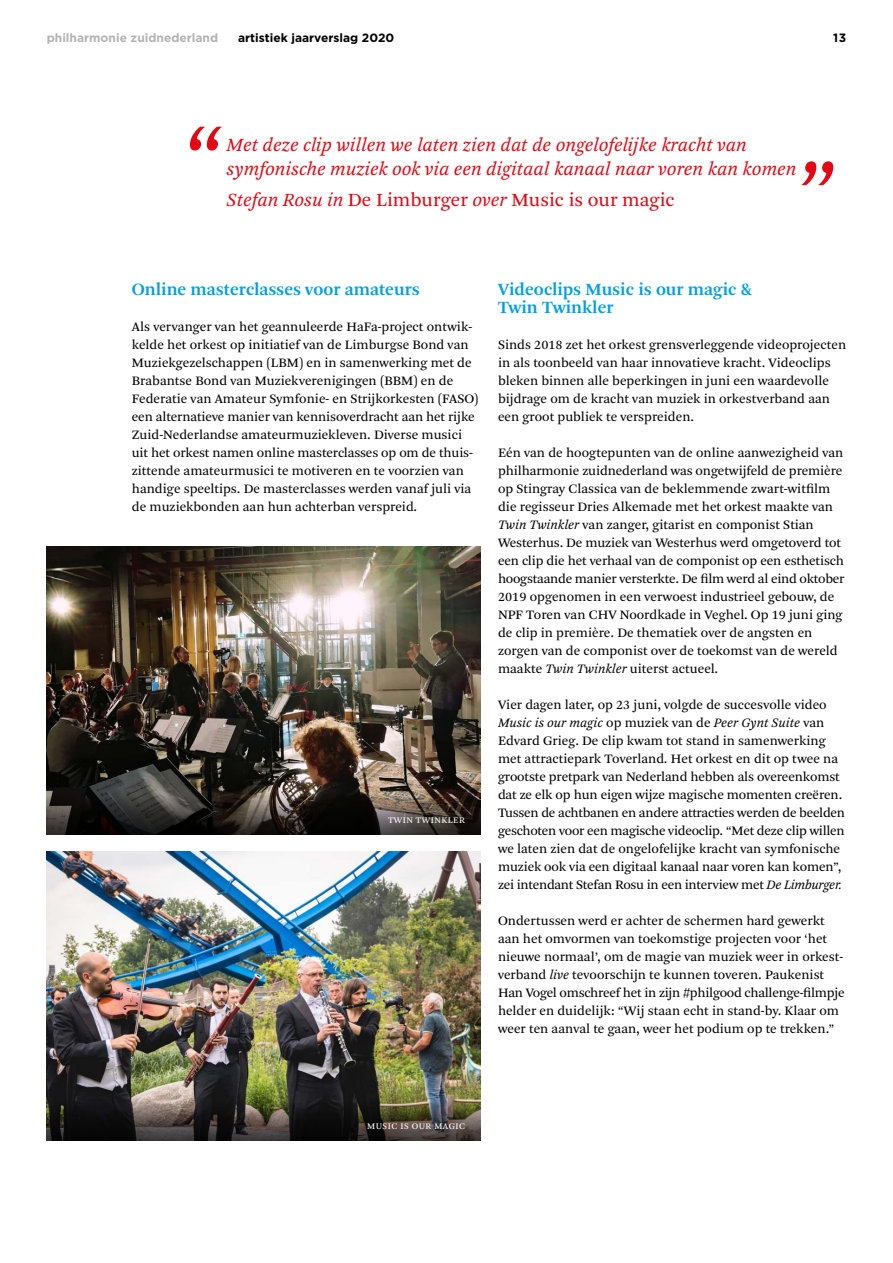
<style>
.page{position:relative;width:893px;height:1263px;background:#fff}
.page>*{position:absolute;margin:0;border:0;box-sizing:border-box;transform-origin:0 0}
.t1{font:italic 19.5px/24px "Arnhem Pro Blond";color:#e30613}
.t2{font:19.5px "Arnhem Pro Blond";color:#e30613}
.t3{font:600 18px/18px "Arnhem Pro";color:#009fe3}
.t4{font:13.5px/18px "Arnhem Pro Blond";color:#000}
.t5{font:700 12px "Gotham";color:#000}
.t6{font:700 12px "Gotham";color:#b3b3b3}
.t7{font:9px "Arnhem Pro Blond";letter-spacing:.05em;color:#fff}
.s1{font-style:italic}
</style>
<div class="page">
<img style="left:47px;top:851px;width:433px;height:249px">
<img style="left:47px;top:546px;width:433px;height:249px">
<svg style="left:47px;top:795px;width:433px;height:39px;background:#2f2a26"></svg>
<img style="left:47px;top:1100px;width:433px;height:40px">
<svg style="left:190px;top:127px;width:32px;height:24px"></svg>
<svg style="left:801px;top:161px;width:32px;height:24px"></svg>
<p class="t6" style="left:47px;top:30px;width:173px">philharmonie zuidnederland</p>
<p class="t5" style="left:238px;top:30px;width:158px">artistiek jaarverslag 2020</p>
<p class="t5" style="left:833px;top:30px;width:15px">13</p>
<h1 class="t1" style="left:227px;top:133px;width:571px">Met deze clip willen we laten zien dat de ongelofelijke kracht van symfonische muziek ook via een digitaal kanaal naar voren kan komen</h1>
<h1 class="t2" style="left:227px;top:187px;width:450px"><span class="s1">Stefan Rosu in</span> De Limburger <span class="s1">over</span> Music is our magic</h1>
<h2 class="t3" style="left:132px;top:280px;width:289px">Online masterclasses voor amateurs</h2>
<p class="t4" style="left:132px;top:317px;width:348px">Als vervanger van het geannuleerde HaFa-project ontwik&shy;kelde het orkest op initiatief van de Limburgse Bond van Muziekgezelschappen (LBM) en in samenwerking met de Brabantse Bond van Muziekverenigingen (BBM) en de Federatie van Amateur Symfonie- en Strijkorkesten (FASO) een alternatieve manier van kennisoverdracht aan het rijke Zuid-Nederlandse amateurmuziekleven. Diverse musici uit het orkest namen online masterclasses op om de thuis&shy;zittende amateurmusici te motiveren en te voorzien van handige speeltips. De masterclasses werden vanaf juli via de muziekbonden aan hun achterban verspreid.</p>
<p class="t7" style="left:388px;top:814px;width:79px">TWIN TWINKLER</p>
<h2 class="t3" style="left:498px;top:280px;width:255px">Videoclips Music is our magic &amp;<br>Twin Twinkler</h2>
<p class="t4" style="left:498px;top:335px;width:350px">Sinds 2018 zet het orkest grensverleggende videoprojecten in als toonbeeld van haar innovatieve kracht. Videoclips bleken binnen alle beperkingen in juni een waardevolle bijdrage om de kracht van muziek in orkestverband aan een groot publiek te verspreiden.</p>
<p class="t4" style="left:498px;top:443px;width:348px">Eén van de hoogtepunten van de online aanwezigheid van philharmonie zuidnederland was ongetwijfeld de première op Stingray Classica van de beklemmende zwart-witfilm die regisseur Dries Alkemade met het orkest maakte van <span class="s1">Twin Twinkler</span> van zanger, gitarist en componist Stian Westerhus. De muziek van Westerhus werd omgetoverd tot een clip die het verhaal van de componist op een esthetisch hoogstaande manier versterkte. De film werd al eind oktober 2019 opgenomen in een verwoest industrieel gebouw, de NPF Toren van CHV Noordkade in Veghel. Op 19 juni ging de clip in première. De thematiek over de angsten en zorgen van de componist over de toekomst van de wereld maakte <span class="s1">Twin Twinkler</span> uiterst actueel.</p>
<p class="t4" style="left:498px;top:695px;width:349px">Vier dagen later, op 23 juni, volgde de succesvolle video <span class="s1">Music is our magic</span> op muziek van de <span class="s1">Peer Gynt Suite</span> van Edvard Grieg. De clip kwam tot stand in samenwerking met attractiepark Toverland. Het orkest en dit op twee na grootste pretpark van Nederland hebben als overeenkomst dat ze elk op hun eigen wijze magische momenten creëren.<br>Tussen de achtbanen en andere attracties werden de beelden geschoten voor een magische videoclip. “Met deze clip willen we laten zien dat de ongelofelijke kracht van symfonische muziek ook via een digitaal kanaal naar voren kan komen”, zei intendant Stefan Rosu in een interview met <span class="s1">De Limburger.</span></p>
<p class="t4" style="left:498px;top:911px;width:348px">Ondertussen werd er achter de schermen hard gewerkt aan het omvormen van toekomstige projecten voor ‘het nieuwe normaal’, om de magie van muziek weer in orkest&shy;verband <span class="s1">live</span> tevoorschijn te kunnen toveren. Paukenist Han Vogel omschreef het in zijn #philgood challenge-filmpje helder en duidelijk: “Wij staan echt in stand-by. Klaar om weer ten aanval te gaan, weer het podium op te trekken.”</p>
<p class="t7" style="left:367px;top:1120px;width:99px">MUSIC IS OUR MAGIC</p>
</div>
